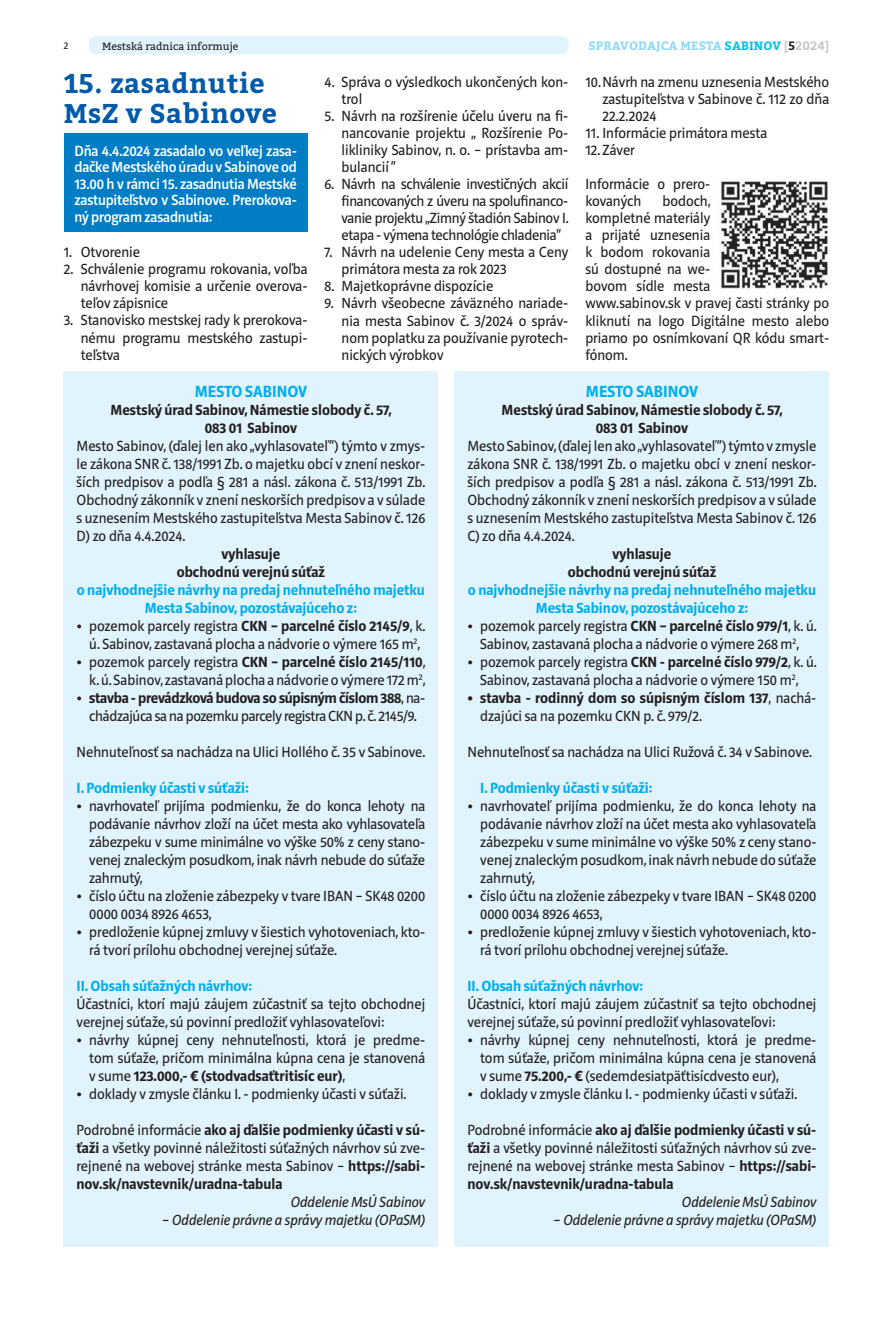
<style>
.page{position:relative;width:893px;height:1319px;background:#fff}
.page>*{position:absolute;margin:0;border:0;box-sizing:border-box;transform-origin:0 0}
.t1{font:700 27px/30px "Bitter";letter-spacing:.02em;color:#005aaa}
.t2{font:700 16.5px "Riga";color:#00aeef}
.t3{font:15px/18px "Riga";color:#231f20;text-align:justify}
.t4{font:700 15px/18px "Riga";color:#00aeef;text-align:center}
.t5{font:700 15px/18px "Riga";color:#231f20;text-align:center}
.t6{font:500 15px/16.5px "Riga";letter-spacing:-.01em;color:#fff;text-align:justify}
.t7{font:italic 15px "Riga";color:#231f20}
.t8{font:15px/18px "Riga";letter-spacing:-.02em;color:#231f20;text-align:center}
.t9{font:700 12px "Bitter";letter-spacing:.01em;color:#8ed8f8}
.t10{font:10.5px "Bitter";color:#231f20}
.t11{font:10.5px "Riga";color:#231f20}
.s1{color:#00c0f3}
.s2{color:#c6c8ca}
.s3{color:#231f20}
.s4{font-weight:700}
</style>
<div class="page">
<svg style="left:89px;top:36px;width:479px;height:17px"></svg>
<div style="left:89px;top:37px;width:479px;height:17px;background:#e1f4fd;border-radius:6px"></div>
<div style="left:64px;top:133px;width:244px;height:99px;background:#007dc5"></div>
<div style="left:64px;top:371px;width:374px;height:875px;background:#e1f4fd"></div>
<div style="left:455px;top:371px;width:374px;height:875px;background:#e1f4fd"></div>
<img style="left:720px;top:179px;width:108px;height:110px">
<p class="t11" style="left:64px;top:40px;width:6px">2</p>
<p class="t10" style="left:102px;top:39px;width:72px">názov rubriky</p>
<p class="t10" style="left:102px;top:41px;width:138px">Mestská radnica informuje</p>
<p class="t9" style="left:589px;top:40px;width:242px">SPRAVODAJCA MESTA <span class="s1">SABINOV</span> <span class="s2">[</span><span class="s3">5</span><span class="s2">2024]</span></p>
<h1 class="t1" style="left:64px;top:70px;width:215px">15. zasadnutie<br>MsZ v Sabinove</h1>
<p class="t6" style="left:74px;top:143px;width:224px">Dňa 4.4.2024 zasadalo vo veľkej zasa&shy;dačke Mestského úradu v Sabinove od 13.00 h v rámci 15. zasadnutia Mestské zastupiteľstvo v Sabinove. Prerokova&shy;ný program zasadnutia:</p>
<p class="t3" style="left:64px;top:244px;width:78px">1. Otvorenie</p>
<p class="t3" style="left:81px;top:261px;width:228px;line-height:17px;text-indent:-17px">2. Schválenie programu rokovania, voľba návrhovej komisie a určenie overova&shy;teľov zápisnice</p>
<p class="t3" style="left:81px;top:313px;width:228px;line-height:17px;text-indent:-17px">3. Stanovisko mestskej rady k prerokova&shy;nému programu mestského zastupi&shy;teľstva</p>
<p class="t3" style="left:342px;top:74px;width:228px;line-height:17px;text-indent:-17px">4. Správa o výsledkoch ukončených kon&shy;trol</p>
<p class="t3" style="left:342px;top:108px;width:228px;line-height:17px;text-indent:-17px">5. Návrh na rozšírenie účelu úveru na fi&shy;nancovanie projektu „ Rozšírenie Po&shy;likliniky Sabinov, n. o. – prístavba am&shy;bulancií “</p>
<p class="t3" style="left:342px;top:176px;width:229px;line-height:17px;text-indent:-17px">6. Návrh na schválenie investičných akcií financovaných z úveru na spolufinanco&shy;vanie projektu „Zimný štadión Sabinov I. etapa - výmena technológie chladenia“</p>
<p class="t3" style="left:342px;top:244px;width:228px;line-height:17px;text-indent:-17px">7. Návrh na udelenie Ceny mesta a Ceny primátora mesta za rok 2023</p>
<p class="t3" style="left:325px;top:278px;width:170px">8. Majetkoprávne dispozície</p>
<p class="t3" style="left:342px;top:296px;width:228px;line-height:17px;text-indent:-17px">9. Návrh všeobecne záväzného nariade&shy;nia mesta Sabinov č. 3/2024 o správ&shy;nom poplatku za používanie pyrotech&shy;nických výrobkov</p>
<p class="t3" style="left:602px;top:74px;width:228px;line-height:17px;text-indent:-17px">10. Návrh na zmenu uznesenia Mestského zastupiteľstva v Sabinove č. 112 zo dňa 22.2.2024</p>
<p class="t3" style="left:585px;top:125px;width:183px">11. Informácie primátora mesta</p>
<p class="t3" style="left:585px;top:142px;width:51px">12. Záver</p>
<p class="t3" style="left:585px;top:176px;width:126px;line-height:17px">Informácie o prero&shy;kovaných</p>
<p class="t3" style="left:585px;top:193px;width:245px;line-height:17px;text-align:left;text-indent:77px">bodoch,<br>kompletné materiály<br>a prijaté uznesenia<br>k bodom rokovania<br>sú dostupné na we-<br>bovom sídle mesta<br>www.sabinov.sk v pravej časti stránky po kliknutí na logo Digitálne mesto alebo priamo po osnímkovaní QR kódu smart&shy;fónom.</p>
<p class="t2" style="left:195px;top:383px;width:114px">MESTO SABINOV</p>
<p class="t5" style="left:111px;top:401px;width:282px">Mestský úrad Sabinov, Námestie slobody č. 57,<br>083 01 Sabinov</p>
<p class="t3" style="left:77px;top:437px;width:350px">Mesto Sabinov, (ďalej len ako „vyhlasovateľ “) týmto v zmys&shy;le zákona SNR č. 138/1991 Zb. o majetku obcí v znení neskor&shy;ších predpisov a podľa § 281 a násl. zákona č. 513/1991 Zb.<br>Obchodný zákonník v znení neskorších predpisov a v súlade s uznesením Mestského zastupiteľstva Mesta Sabinov č. 126<br>D) zo dňa 4.4.2024.</p>
<p class="t5" style="left:177px;top:545px;width:150px">vyhlasuje<br>obchodnú verejnú súťaž</p>
<p class="t4" style="left:77px;top:581px;width:350px">o najvhodnejšie návrhy na predaj nehnuteľného majetku<br>Mesta Sabinov, pozostávajúceho z:</p>
<p class="t3" style="left:77px;top:617px;width:350px;text-align:center">• pozemok parcely registra <span class="s4">CKN – parcelné číslo 2145/9</span>, k. ú. Sabinov, zastavaná plocha a nádvorie o výmere 165 m<sup>2</sup>,</p>
<p class="t3" style="left:77px;top:653px;width:350px;text-align:right">• pozemok parcely registra <span class="s4">CKN – parcelné číslo 2145/110</span>, k. ú. Sabinov, zastavaná plocha a nádvorie o výmere 172 m<sup>2</sup>,</p>
<p class="t8" style="left:77px;top:689px;width:350px">• <span class="s4">stavba - prevádzková budova so súpisným číslom 388</span>, na&shy;chádzajúca sa na pozemku parcely registra CKN p. č. 2145/9.</p>
<p class="t3" style="left:77px;top:743px;width:350px">Nehnuteľnosť sa nachádza na Ulici Hollého č. 35 v Sabinove.</p>
<p class="t4" style="left:77px;top:779px;width:174px">I. Podmienky účasti v súťaži:</p>
<p class="t3" style="left:89px;top:797px;width:338px;text-indent:-13px">• navrhovateľ prijíma podmienku, že do konca lehoty na podávanie návrhov zloží na účet mesta ako vyhlasovateľa zábezpeku v sume minimálne vo výške 50% z ceny stano&shy;venej znaleckým posudkom, inak návrh nebude do súťaže zahrnutý,</p>
<p class="t3" style="left:89px;top:887px;width:337px;text-indent:-13px">• číslo účtu na zloženie zábezpeky v tvare IBAN – SK48 0200<br>0000 0034 8926 4653,</p>
<p class="t3" style="left:89px;top:923px;width:337px;text-indent:-13px">• predloženie kúpnej zmluvy v šiestich vyhotoveniach, kto&shy;rá tvorí prílohu obchodnej verejnej súťaže.</p>
<p class="t4" style="left:77px;top:977px;width:177px">II. Obsah súťažných návrhov:</p>
<p class="t3" style="left:77px;top:995px;width:350px">Účastníci, ktorí majú záujem zúčastniť sa tejto obchodnej verejnej súťaže, sú povinní predložiť vyhlasovateľovi:</p>
<p class="t3" style="left:89px;top:1031px;width:337px;text-indent:-13px">• návrhy kúpnej ceny nehnuteľnosti, ktorá je predme&shy;tom súťaže, pričom minimálna kúpna cena je stanovená v sume <span class="s4">123.000,- € (stodvadsaťtritisíc eur)</span>,</p>
<p class="t3" style="left:77px;top:1085px;width:332px">• doklady v zmysle článku I. - podmienky účasti v súťaži.</p>
<p class="t3" style="left:77px;top:1121px;width:350px">Podrobné informácie <span class="s4">ako aj ďalšie podmienky účasti v sú&shy;ťaži</span> a všetky povinné náležitosti súťažných návrhov sú zve&shy;rejnené na webovej stránke mesta Sabinov – <span class="s4">https://sabi&shy;nov.sk/navstevnik/uradna-tabula</span></p>
<p class="t7" style="left:291px;top:1194px;width:136px">Oddelenie MsÚ Sabinov</p>
<p class="t7" style="left:162px;top:1212px;width:264px">– Oddelenie právne a správy majetku (OPaSM)</p>
<p class="t2" style="left:586px;top:383px;width:114px">MESTO SABINOV</p>
<p class="t5" style="left:502px;top:401px;width:282px">Mestský úrad Sabinov, Námestie slobody č. 57,<br>083 01 Sabinov</p>
<p class="t3" style="left:467px;top:437px;width:351px">Mesto Sabinov, (ďalej len ako „vyhlasovateľ “) týmto v zmysle zákona SNR č. 138/1991 Zb. o majetku obcí v znení neskor&shy;ších predpisov a podľa § 281 a násl. zákona č. 513/1991 Zb.<br>Obchodný zákonník v znení neskorších predpisov a v súlade s uznesením Mestského zastupiteľstva Mesta Sabinov č. 126<br>C) zo dňa 4.4.2024.</p>
<p class="t5" style="left:568px;top:545px;width:150px">vyhlasuje<br>obchodnú verejnú súťaž</p>
<p class="t4" style="left:468px;top:581px;width:350px">o najvhodnejšie návrhy na predaj nehnuteľného majetku<br>Mesta Sabinov, pozostávajúceho z:</p>
<p class="t3" style="left:467px;top:617px;width:351px;text-align:center">• pozemok parcely registra <span class="s4">CKN – parcelné číslo 979/1</span>, k. ú.<br>Sabinov, zastavaná plocha a nádvorie o výmere 268 m<sup>2</sup>,</p>
<p class="t3" style="left:467px;top:653px;width:351px;text-align:center">• pozemok parcely registra <span class="s4">CKN - parcelné číslo 979/2</span>, k. ú.<br>Sabinov, zastavaná plocha a nádvorie o výmere 150 m<sup>2</sup>,</p>
<p class="t3" style="left:480px;top:689px;width:338px;text-indent:-13px"><span class="s4">• stavba - rodinný dom so súpisným číslom 137</span>, nachá&shy;dzajúci sa na pozemku CKN p. č. 979/2.</p>
<p class="t3" style="left:467px;top:743px;width:346px">Nehnuteľnosť sa nachádza na Ulici Ružová č. 34 v Sabinove.</p>
<p class="t4" style="left:480px;top:779px;width:174px">I. Podmienky účasti v súťaži:</p>
<p class="t3" style="left:480px;top:797px;width:338px;text-indent:-13px">• navrhovateľ prijíma podmienku, že do konca lehoty na podávanie návrhov zloží na účet mesta ako vyhlasovateľa zábezpeku v sume minimálne vo výške 50% z ceny stano&shy;venej znaleckým posudkom, inak návrh nebude do súťaže zahrnutý,</p>
<p class="t3" style="left:480px;top:887px;width:338px;text-indent:-13px">• číslo účtu na zloženie zábezpeky v tvare IBAN – SK48 0200<br>0000 0034 8926 4653,</p>
<p class="t3" style="left:480px;top:923px;width:338px;text-indent:-13px">• predloženie kúpnej zmluvy v šiestich vyhotoveniach, kto&shy;rá tvorí prílohu obchodnej verejnej súťaže.</p>
<p class="t4" style="left:467px;top:977px;width:177px">II. Obsah súťažných návrhov:</p>
<p class="t3" style="left:467px;top:995px;width:350px">Účastníci, ktorí majú záujem zúčastniť sa tejto obchodnej verejnej súťaže, sú povinní predložiť vyhlasovateľovi:</p>
<p class="t3" style="left:480px;top:1031px;width:338px;text-indent:-13px">• návrhy kúpnej ceny nehnuteľnosti, ktorá je predme&shy;tom súťaže, pričom minimálna kúpna cena je stanovená v sume <span class="s4">75.200,- €</span> (sedemdesiatpäťtisícdvesto eur),</p>
<p class="t3" style="left:467px;top:1085px;width:332px">• doklady v zmysle článku I. - podmienky účasti v súťaži.</p>
<p class="t3" style="left:467px;top:1121px;width:351px">Podrobné informácie <span class="s4">ako aj ďalšie podmienky účasti v sú&shy;ťaži</span> a všetky povinné náležitosti súťažných návrhov sú zve&shy;rejnené na webovej stránke mesta Sabinov – <span class="s4">https://sabi&shy;nov.sk/navstevnik/uradna-tabula</span></p>
<p class="t7" style="left:682px;top:1194px;width:136px">Oddelenie MsÚ Sabinov</p>
<p class="t7" style="left:553px;top:1212px;width:264px">– Oddelenie právne a správy majetku (OPaSM)</p>
</div>
